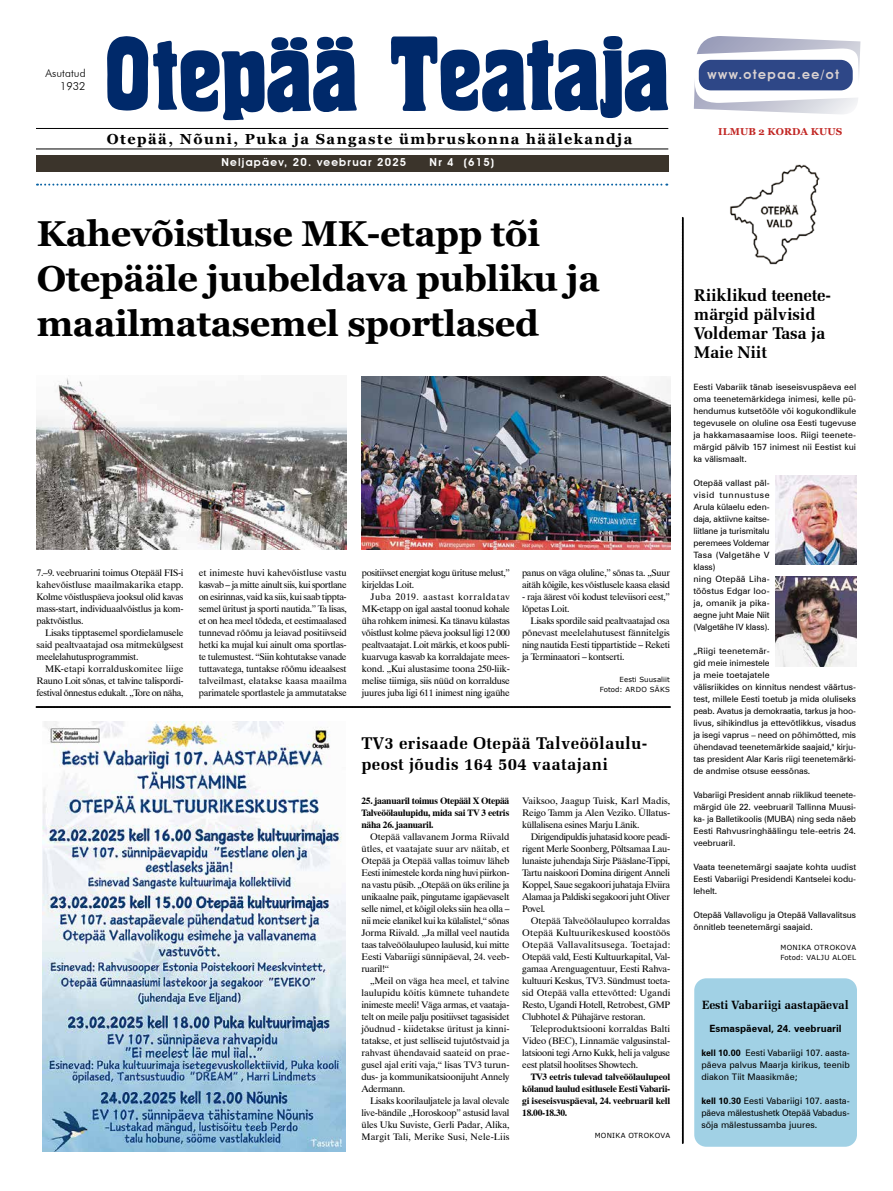
<style>
.page{position:relative;width:893px;height:1191px;background:#fff}
.page>*{position:absolute;margin:0;border:0;box-sizing:border-box;transform-origin:0 0}
.t1{font:700 36px/45px "Georgia";letter-spacing:-.01em;color:#000}
.t2{font:700 17px/21px "Zapf Elliptical 711 BT";letter-spacing:.02em;color:#000}
.t3{font:700 17px/19px "Zapf Elliptical 711 BT";letter-spacing:-.01em;color:#000}
.t4{font:700 14.5px "Georgia";letter-spacing:.1em;color:#000}
.t5{font:600 13px "Avant Garde IT Cby BT";letter-spacing:.11em;color:#dad2d1}
.t6{font:700 12px "Zapf Elliptical 711 BT";letter-spacing:-.01em;color:#000}
.t7{font:600 11px "Avant Garde IT Cby BT";letter-spacing:.11em;color:#fff}
.t8{font:300 11px/13px "Futura BT";letter-spacing:.005em;color:#000;text-align:right}
.t9{font:700 10px "Zurich BT";letter-spacing:.005em;color:#000}
.t10{font:700 10px "Georgia";letter-spacing:.01em;color:#c12522}
.t11{font:9.5px/12px "Dutch 801 BT";letter-spacing:-.03em;color:#000;text-align:justify}
.t12{font:700 9.5px/12px "Dutch 801 BT";letter-spacing:-.025em;color:#000;text-align:justify}
.t13{font:9px/12px "Zurich BT";letter-spacing:.005em;color:#000;text-align:justify}
.t14{font:8.7px/12px "Zurich BT";letter-spacing:-.005em;color:#000;text-align:justify}
.t15{font:7px/10px "Verdana";letter-spacing:.045em;color:#000}
.t16{font:7px/10px "Verdana";letter-spacing:.01em;color:#000;text-align:right}
.s1{font-weight:700}
</style>
<div class="page">
<div style="left:36px;top:155px;width:632px;height:16px;background:#3b342b"></div>
<hr style="left:36px;top:149px;width:632px;height:1px;background:#000">
<hr style="left:36px;top:128px;width:632px;height:1px;background:#000">
<svg style="left:107px;top:36px;width:250px;height:84px"></svg>
<svg style="left:391px;top:36px;width:277px;height:82px"></svg>
<svg style="left:694px;top:36px;width:166px;height:78px"></svg>
<div style="left:699px;top:60px;width:154px;height:30px;background:#2e4787;border-radius:12px"></div>
<svg style="left:37px;top:184px;width:630px;height:2px"></svg>
<div style="left:694px;top:978px;width:163px;height:168px;background:#a1d1e5;border-radius:12px"></div>
<img style="left:730px;top:164px;width:90px;height:101px">
<svg style="left:682px;top:217px;width:1px;height:926px"></svg>
<img style="left:42px;top:721px;width:304px;height:430px">
<img style="left:775px;top:576px;width:82px;height:90px">
<img style="left:775px;top:475px;width:82px;height:89px">
<svg style="left:36px;top:706px;width:635px;height:1px"></svg>
<img style="left:36px;top:378px;width:310px;height:172px">
<img style="left:361px;top:376px;width:309px;height:173px">
<p class="t8" style="left:46px;top:67px;width:42px">Asutatud<br>1932</p>
<h3 class="t4" style="left:107px;top:129px;width:527px">Otepää, Nõuni, Puka ja Sangaste ümbruskonna häälekandja</h3>
<p class="t7" style="left:221px;top:156px;width:186px">Neljapäev, 20. veebruar 2025</p>
<p class="t7" style="left:430px;top:156px;width:66px">Nr 4 (615)</p>
<h1 class="t1" style="left:37px;top:211px;width:565px">Kahevõistluse MK-etapp tõi<br>Otepääle juubeldava publiku ja maailmatasemel sportlased</h1>
<p class="t11" style="left:37px;top:566px;width:149px">7.–9. veebruarini toimus Otepääl FIS-i kahevõistluse maailmakarika etapp.<br>Kolme võistluspäeva jooksul olid kavas mass-start, individuaalvõistlus ja kom&shy;paktvõistlus.</p>
<p class="t11" style="left:37px;top:626px;width:149px;text-indent:9px">Lisaks tipptasemel spordielamusele said pealtvaatajad osa mitmekülgsest meelelahutusprogrammist.</p>
<p class="t11" style="left:37px;top:662px;width:149px;text-indent:9px">MK-etapi korralduskomitee liige Rauno Loit sõnas, et talvine talispordi&shy;festival õnnestus edukalt. „Tore on näha,</p>
<p class="t11" style="left:199px;top:566px;width:150px">et inimeste huvi kahevõistluse vastu kasvab – ja mitte ainult siis, kui sportlane on esirinnas, vaid ka siis, kui saab tippta&shy;semel üritust ja sporti nautida.” Ta lisas, et on hea meel tõdeda, et eestimaalased tunnevad rõõmu ja leiavad positiivseid hetki ka mujal kui ainult oma sportlas&shy;te tulemustest. “Siin kohtutakse vanade tuttavatega, tuntakse rõõmu ideaalsest talveilmast, elatakse kaasa maailma parimatele sportlastele ja ammutatakse</p>
<p class="t11" style="left:362px;top:566px;width:149px">positiivset energiat kogu ürituse melust,” kirjeldas Loit.</p>
<p class="t11" style="left:362px;top:590px;width:150px;text-indent:9px">Juba 2019. aastast korraldatav MK-etapp on igal aastal toonud kohale üha rohkem inimesi. Ka tänavu külastas võistlust kolme päeva jooksul ligi 12 000 pealtvaatajat. Loit märkis, et koos publi&shy;kuarvuga kasvab ka korraldajate mees&shy;kond. „Kui alustasime toona 250-liik&shy;melise tiimiga, siis nüüd on korralduse juures juba ligi 611 inimest ning igaühe</p>
<p class="t11" style="left:522px;top:566px;width:150px">panus on väga oluline,” sõnas ta. „Suur aitäh kõigile, kes võistlusele kaasa elasid</p>
<p class="t11" style="left:522px;top:590px;width:150px">- raja äärest või kodust televiisori eest,” lõpetas Loit.</p>
<p class="t11" style="left:522px;top:614px;width:150px;text-indent:9px">Lisaks spordile said pealtvaatajad osa põnevast meelelahutusest fännitelgis ning nautida Eesti tippartistide – Reketi ja Terminaatori – kontserti.</p>
<p class="t16" style="left:600px;top:674px;width:72px">Eesti Suusaliit<br>Fotod: ARDO SÄKS</p>
<h2 class="t2" style="left:361px;top:733px;width:287px">TV3 erisaade Otepää Talveöölaulu&shy;peost jõudis 164 504 vaatajani</h2>
<p class="t12" style="left:361px;top:794px;width:149px">25. jaanuaril toimus Otepääl X Otepää Talveöölaulupidu, mida sai TV 3 eetris näha 26. jaanuaril.</p>
<p class="t11" style="left:361px;top:830px;width:150px;text-indent:9px">Otepää vallavanem Jorma Riivald ütles, et vaatajate suur arv näitab, et Otepää ja Otepää vallas toimuv läheb Eesti inimestele korda ning huvi piirkon&shy;na vastu püsib. „Otepää on üks eriline ja unikaalne paik, pingutame igapäevaselt selle nimel, et kõigil oleks siin hea olla – nii meie elanikel kui ka külalistel,“ sõnas Jorma Riivald. „Ja millal veel nautida taas talveöölaulupeo laulusid, kui mitte Eesti Vabariigi sünnipäeval, 24. veeb&shy;ruaril!“</p>
<p class="t11" style="left:361px;top:974px;width:150px;text-indent:9px">„Meil on väga hea meel, et talvine laulupidu köitis kümnete tuhandete inimeste meeli! Väga armas, et vaataja&shy;telt on meile palju positiivset tagasisidet jõudnud - kiidetakse üritust ja kinni&shy;tatakse, et just selliseid tujutõstvaid ja rahvast ühendavaid saateid on prae&shy;gusel ajal eriti vaja,“ lisas TV3 turun&shy;dus- ja kommunikatsioonijuht Annely Adermann.</p>
<p class="t11" style="left:361px;top:1094px;width:150px;text-indent:9px">Lisaks koorilauljatele ja laval olevale live-bändile „Horoskoop” astusid laval üles Uku Suviste, Gerli Padar, Alika, Margit Tali, Merike Susi, Nele-Liis</p>
<p class="t11" style="left:522px;top:794px;width:150px">Vaiksoo, Jaagup Tuisk, Karl Madis, Reigo Tamm ja Alen Veziko. Üllatus&shy;küllalisena esines Marju Länik.</p>
<p class="t11" style="left:522px;top:830px;width:149px;text-indent:9px">Dirigendipuldis juhatasid koore peadi&shy;rigent Merle Soonberg, Põltsamaa Lau&shy;lunaiste juhendaja Sirje Pääslane-Tippi, Tartu naiskoori Domina dirigent Anneli Koppel, Saue segakoori juhataja Elviira Alamaa ja Paldiski segakoori juht Oliver Povel.</p>
<p class="t11" style="left:522px;top:914px;width:150px;text-indent:9px">Otepää Talveöölaulupeo korraldas Otepää Kultuurikeskused koostöös Otepää Vallavalitsusega. Toetajad:<br>Otepää vald, Eesti Kultuurkapital, Val&shy;gamaa Arenguagentuur, Eesti Rahva&shy;kultuuri Keskus, TV3. Sündmust toeta&shy;sid Otepää valla ettevõtted: Ugandi Resto, Ugandi Hotell, Retrobest, GMP Clubhotel &amp; Pühajärve restoran.</p>
<p class="t11" style="left:522px;top:1022px;width:150px;text-indent:9px">Teleproduktsiooni korraldas Balti Video (BEC), Linnamäe valgusinstal&shy;latsiooni tegi Arno Kukk, heli ja valguse eest platsil hoolitses Showtech.</p>
<p class="t12" style="left:522px;top:1070px;width:150px;text-indent:9px">TV3 eetris tulevad talveöölaulupeol kõlanud laulud esitlusele Eesti Vabarii&shy;gi iseseisvuspäeval, 24. veebruaril kell 18.00-18.30.</p>
<p class="t15" style="left:595px;top:1130px;width:77px">MONIKA OTROKOVA</p>
<h3 class="t5" style="left:707px;top:66px;width:133px">www.otepaa.ee/ot</h3>
<p class="t10" style="left:718px;top:125px;width:126px">ILMUB 2 KORDA KUUS</p>
<h2 class="t3" style="left:694px;top:285px;width:138px">Riiklikud teenete&shy;märgid pälvisid<br>Voldemar Tasa ja<br>Maie Niit</h2>
<p class="t14" style="left:693px;top:380px;width:164px">Eesti Vabariik tänab iseseisvuspäeva eel oma teenetemärkidega inimesi, kelle pü&shy;hendumus kutsetööle või kogukondlikule tegevusele on oluline osa Eesti tugevuse ja hakkamasaamise loos. Riigi teenete&shy;märgid pälvib 157 inimest nii Eestist kui ka välismaalt.</p>
<p class="t14" style="left:693px;top:476px;width:78px;text-align:left">Otepää vallast päl&shy;visid tunnustuse<br>Arula külaelu eden&shy;daja, aktiivne kaitse&shy;liitlane ja turismitalu peremees Voldemar<br>Tasa (Valgetähe V klass)<br>ning Otepää Liha&shy;tööstus Edgar loo&shy;ja, omanik ja pika&shy;aegne juht Maie Niit (Valgetähe IV klass).</p>
<p class="t14" style="left:693px;top:644px;width:164px;text-align:left">„Riigi teenetemär-<br>gid meie inimestele<br>ja meie toetajatele<br>välisriikides on kinnitus nendest väärtus&shy;test, millele Eesti toetub ja mida oluliseks peab. Avatus ja demokraatia, tarkus ja hoo&shy;livus, sihikindlus ja ettevõtlikkus, visadus ja isegi vaprus – need on põhimõtted, mis ühendavad teenetemärkide saajaid," kirju&shy;tas president Alar Karis riigi teenetemärki&shy;de andmise otsuse eessõnas.</p>
<p class="t14" style="left:693px;top:788px;width:164px">Vabariigi President annab riiklikud teenete&shy;märgid üle 22. veebruaril Tallinna Muusi&shy;ka- ja Balletikoolis (MUBA) ning seda näeb Eesti Rahvusringhäälingu tele-eetris 24. veebruaril.</p>
<p class="t14" style="left:693px;top:860px;width:164px">Vaata teenetemärgi saajate kohta uudist Eesti Vabariigi Presidendi Kantselei kodu&shy;lehelt.</p>
<p class="t14" style="left:693px;top:908px;width:164px">Otepää Vallavoligu ja Otepää Vallavalitsus õnnitleb teenetemärgi saajaid.</p>
<p class="t15" style="left:780px;top:942px;width:77px">MONIKA OTROKOVA<br>Fotod: VALJU ALOEL</p>
<p class="t6" style="left:702px;top:998px;width:148px">Eesti Vabariigi aastapäeval</p>
<p class="t9" style="left:709px;top:1021px;width:134px">Esmaspäeval, 24. veebruaril</p>
<p class="t13" style="left:701px;top:1046px;width:150px"><span class="s1">kell 10.00</span> Eesti Vabariigi 107. aasta&shy;päeva palvus Maarja kirikus, teenib diakon Tiit Maasikmäe;</p>
<p class="t13" style="left:701px;top:1094px;width:150px"><span class="s1">kell 10.30</span> Eesti Vabariigi 107. aasta&shy;päeva mälestushetk Otepää Vabadus&shy;sõja mälestussamba juures.</p>
</div>
